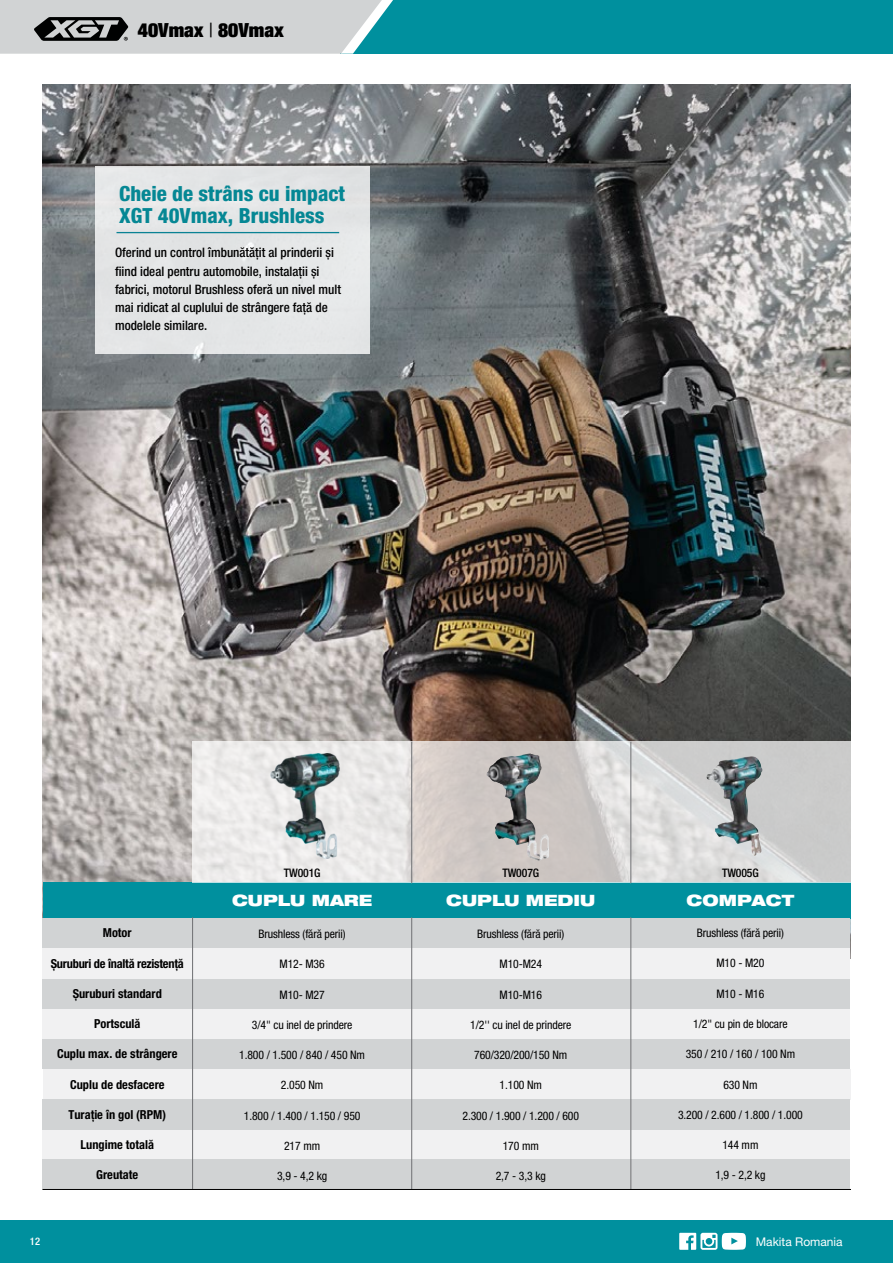
<style>
.page{position:relative;width:893px;height:1263px;background:#fff}
.page>*{position:absolute;margin:0;border:0;box-sizing:border-box;transform-origin:0 0}
.t1{font:800 condensed 20.85px/22.2px "Helvetica Neue LT Pro";color:#058794}
.t2{font:900 condensed 19.5px "Helvetica Neue LT Pro";color:#000}
.t3{font:900 expanded 15.6px "Helvetica Neue";color:#fff}
.t4{font:500 condensed 13.05px/18.3px "Helvetica Neue LT Pro";color:#010101}
.t5{font:700 condensed 12.45px "Helvetica Neue LT Pro";color:#000}
.t6{font:700 condensed 12.45px "Helvetica Neue LT Pro";letter-spacing:-.02em;color:#000}
.t7{font:12px "Helvetica Neue LT Pro";color:#fff}
.t8{font:condensed 11.7px "Helvetica Neue LT Pro";letter-spacing:-.01em;color:#000}
.t9{font:500 condensed 11.7px "Helvetica Neue LT Pro";letter-spacing:-.01em;color:#000}
.t10{font:500 condensed 10.5px "Helvetica Neue LT Pro";color:#fff}
.s1{font-weight:400}
.s2{color:#00909e}
</style>
<div class="page">
<div style="left:341px;top:0;width:552px;height:54px;background:#00909e"></div>
<div style="left:0;top:1220px;width:893px;height:43px;background:#00909e"></div>
<svg style="left:679px;top:1233px;width:67px;height:17px"></svg>
<svg style="left:0;top:0;width:393px;height:54px;background:#bbc4c6"></svg>
<img style="left:43px;top:84px;width:807px;height:798px">
<div style="left:43px;top:882px;width:807px;height:36px;background:#00909e"></div>
<div style="left:95px;top:166px;width:275px;height:187px;background:#e3e5e6"></div>
<hr style="left:117px;top:232px;width:222px;height:1px;background:#0a8294">
<svg style="left:193px;top:742px;width:657px;height:141px;background:#d9d7d6"></svg>
<div style="left:43px;top:1039px;width:807px;height:30px;background:#d1d3d4"></div>
<div style="left:43px;top:1009px;width:807px;height:30px;background:#f1f1f2"></div>
<div style="left:43px;top:1069px;width:807px;height:30px;background:#f1f1f2"></div>
<div style="left:43px;top:1129px;width:807px;height:30px;background:#f1f1f2"></div>
<div style="left:43px;top:1099px;width:807px;height:30px;background:#d1d3d4"></div>
<div style="left:43px;top:1159px;width:807px;height:30px;background:#d1d3d4"></div>
<div style="left:43px;top:918px;width:807px;height:30px;background:#d1d3d4"></div>
<div style="left:43px;top:979px;width:807px;height:30px;background:#d1d3d4"></div>
<div style="left:43px;top:948px;width:807px;height:31px;background:#f1f1f2"></div>
<img style="left:252px;top:753px;width:105px;height:106px">
<img style="left:487px;top:753px;width:62px;height:108px">
<img style="left:706px;top:756px;width:55px;height:100px">
<hr style="left:411px;top:742px;width:1px;height:141px;background:#6d6e71">
<hr style="left:630px;top:742px;width:1px;height:141px;background:#6d6e71">
<hr style="left:411px;top:917px;width:1px;height:272px;background:#6d6e71">
<hr style="left:630px;top:917px;width:1px;height:272px;background:#6d6e71">
<hr style="left:192px;top:917px;width:1px;height:272px;background:#6d6e71">
<hr style="left:43px;top:1189px;width:807px;height:1px;background:#000">
<h2 class="t2" style="left:138px;top:18px;width:148px">40Vmax <span class="s1">|</span> 80Vmax</h2>
<h1 class="t1" style="left:119px;top:182px;width:227px">Cheie de strâns cu impact<br>XGT 40Vmax, Brushless</h1>
<p class="t4" style="left:115px;top:243px;width:227px">Oferind un control îmbunătățit al prinderii și fiind ideal pentru automobile, instalații și fabrici, motorul Brushless oferă un nivel mult mai ridicat al cuplului de strângere față de modelele similare.</p>
<p class="t9" style="left:284px;top:866px;width:38px">TW001G</p>
<p class="t9" style="left:502px;top:866px;width:38px">TW007G</p>
<p class="t9" style="left:722px;top:865px;width:38px">TW005G</p>
<p class="t5" style="left:103px;top:925px;width:30px">Motor</p>
<p class="t6" style="left:51px;top:956px;width:134px">Șuruburi de înaltă rezistență</p>
<p class="t5" style="left:73px;top:986px;width:91px">Șuruburi standard</p>
<p class="t5" style="left:94px;top:1016px;width:48px">Portsculă</p>
<p class="t5" style="left:57px;top:1046px;width:122px">Cuplu max. de strângere</p>
<p class="t5" style="left:70px;top:1077px;width:96px">Cuplu de desfacere</p>
<p class="t5" style="left:68px;top:1107px;width:99px">Turație în gol (RPM)</p>
<p class="t5" style="left:80px;top:1137px;width:75px">Lungime totală</p>
<p class="t5" style="left:96px;top:1167px;width:43px">Greutate</p>
<h3 class="t3" style="left:232px;top:890px;width:142px">CUPLU MARE</h3>
<h3 class="t3" style="left:446px;top:890px;width:150px">CUPLU MEDIU</h3>
<h3 class="t3" style="left:687px;top:890px;width:109px">COMPACT</h3>
<p class="t8" style="left:259px;top:927px;width:89px">Brushless (fără perii)</p>
<p class="t8" style="left:280px;top:957px;width:47px">M12- M36</p>
<p class="t8" style="left:280px;top:987px;width:47px">M10- M27</p>
<p class="t8" style="left:252px;top:1018px;width:102px">3/4" cu inel de prindere</p>
<p class="t8" style="left:239px;top:1048px;width:127px">1.800 / 1.500 / 840 / 450 Nm</p>
<p class="t8" style="left:281px;top:1078px;width:44px">2.050 Nm</p>
<p class="t8" style="left:244px;top:1109px;width:118px">1.800 / 1.400 / 1.150 / 950</p>
<p class="t8" style="left:284px;top:1139px;width:38px">217 mm</p>
<p class="t8" style="left:277px;top:1169px;width:52px">3,9 - 4,2 kg</p>
<p class="t8" style="left:477px;top:927px;width:89px">Brushless (fără perii)</p>
<p class="t8" style="left:500px;top:957px;width:44px">M10-M24</p>
<p class="t8" style="left:500px;top:987px;width:44px">M10-M16</p>
<p class="t8" style="left:470px;top:1018px;width:103px">1/2'' cu inel de prindere</p>
<p class="t8" style="left:474px;top:1048px;width:95px">760/320/200/150 Nm</p>
<p class="t8" style="left:500px;top:1078px;width:44px">1.100 Nm</p>
<p class="t8" style="left:462px;top:1109px;width:118px">2.300 / 1.900 / 1.200 / 600</p>
<p class="t8" style="left:503px;top:1139px;width:38px">170 mm</p>
<p class="t8" style="left:496px;top:1169px;width:52px">2,7 - 3,3 kg</p>
<p class="t8" style="left:697px;top:926px;width:89px">Brushless (fără perii)</p>
<p class="t8" style="left:716px;top:956px;width:49px">M10 - M20</p>
<p class="t8" style="left:716px;top:987px;width:49px">M10 - M16</p>
<p class="t8" style="left:693px;top:1017px;width:96px">1/2" cu pin de blocare</p>
<p class="t8" style="left:686px;top:1047px;width:111px">350 / 210 / 160 / 100 Nm</p>
<p class="t8" style="left:723px;top:1077px;width:36px">630 Nm</p>
<p class="t8" style="left:678px;top:1108px;width:126px">3.200 / 2.600 / 1.800 / 1.000</p>
<p class="t8" style="left:722px;top:1138px;width:38px">144 mm</p>
<p class="t8" style="left:715px;top:1168px;width:52px">1,9 - 2,2 kg</p>
<p class="t10" style="left:30px;top:1235px;width:19px">12 <span class="s2">|</span></p>
<p class="t7" style="left:756px;top:1234px;width:88px">Makita Romania</p>
</div>
